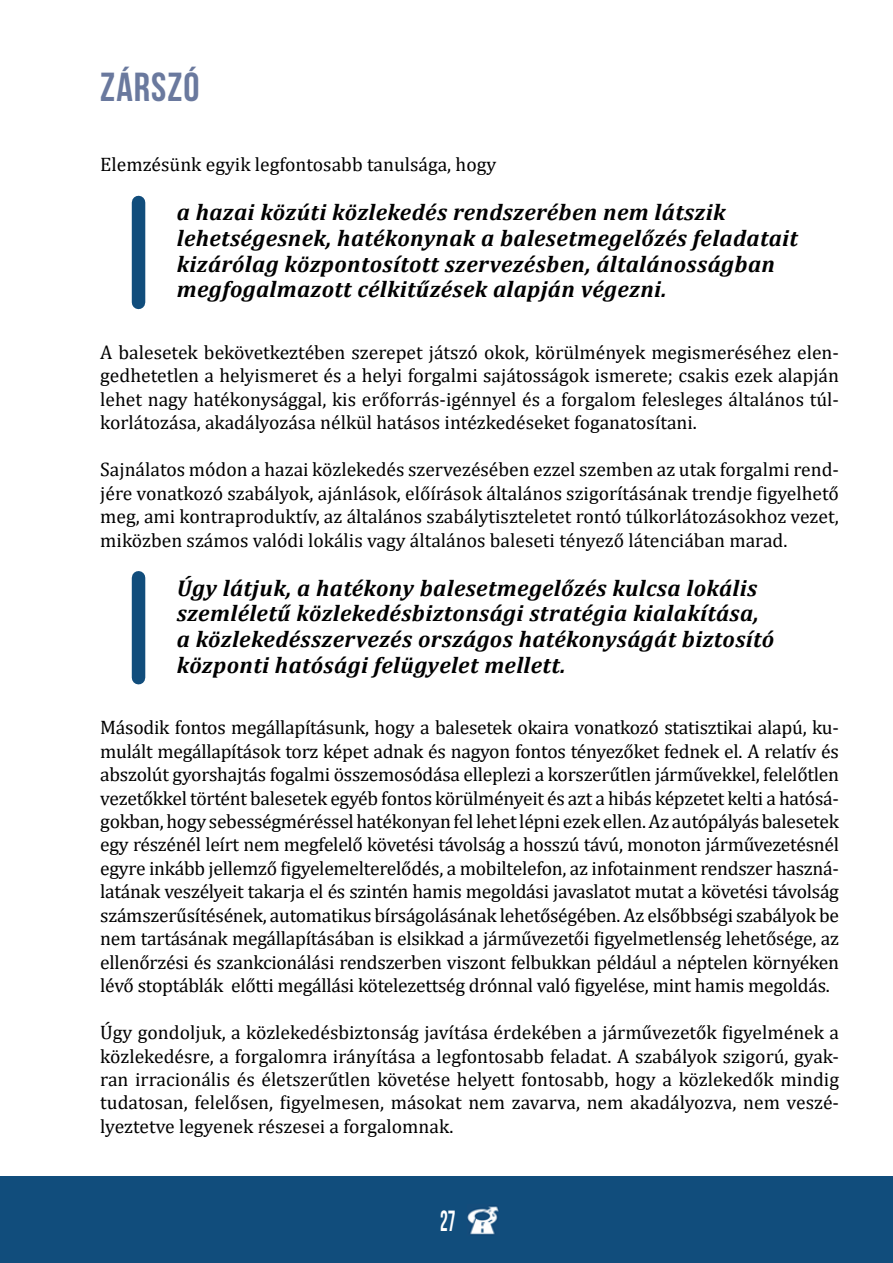
<style>
.page{position:relative;width:893px;height:1263px;background:#fff}
.page>*{position:absolute;margin:0;border:0;box-sizing:border-box;transform-origin:0 0}
.t1{font:700 40.5px "Bebas Neue";letter-spacing:.025em;color:#6a799e}
.t2{font:700 29.1px "Bebas Neue";color:#fff;scale:.67 1}
.t3{font:italic 700 22.95px/25.7px "Cambria";letter-spacing:.02em;color:#000}
.t4{font:19.65px/23.4px "Cambria";color:#000;text-align:justify}
</style>
<div class="page">
<div style="left:0;top:1176px;width:893px;height:87px;background:#114d7c"></div>
<img style="left:467px;top:1206px;width:32px;height:29px">
<div style="left:132px;top:202px;width:13px;height:100px;background:#114d7c"></div>
<div style="left:132px;top:578px;width:13px;height:100px;background:#114d7c"></div>
<h1 class="t1" style="left:100px;top:65px;width:101px">ZÁRSZÓ</h1>
<p class="t4" style="left:100px;top:153px;width:398px">Elemzésünk egyik legfontosabb tanulsága, hogy</p>
<p class="t3" style="left:177px;top:199px;width:622px">a hazai közúti közlekedés rendszerében nem látszik lehetségesnek, hatékonynak a balesetmegelőzés feladatait kizárólag központosított szervezésben, általánosságban megfogalmazott célkitűzések alapján végezni.</p>
<p class="t4" style="left:100px;top:340px;width:740px">A balesetek bekövetkeztében szerepet játszó okok, körülmények megismeréséhez elen&shy;gedhetetlen a helyismeret és a helyi forgalmi sajátosságok ismerete; csakis ezek alapján lehet nagy hatékonysággal, kis erőforrás-igénnyel és a forgalom felesleges általános túl&shy;korlátozása, akadályozása nélkül hatásos intézkedéseket foganatosítani.</p>
<p class="t4" style="left:100px;top:458px;width:740px">Sajnálatos módon a hazai közlekedés szervezésében ezzel szemben az utak forgalmi rend&shy;jére vonatkozó szabályok, ajánlások, előírások általános szigorításának trendje figyelhető meg, ami kontraproduktív, az általános szabálytiszteletet rontó túlkorlátozásokhoz vezet, miközben számos valódi lokális vagy általános baleseti tényező látenciában marad.</p>
<p class="t3" style="left:177px;top:574px;width:599px">Úgy látjuk, a hatékony balesetmegelőzés kulcsa lokális szemléletű közlekedésbiztonsági stratégia kialakítása, a közlekedésszervezés országos hatékonyságát biztosító központi hatósági felügyelet mellett.</p>
<p class="t4" style="left:100px;top:716px;width:740px">Második fontos megállapításunk, hogy a balesetek okaira vonatkozó statisztikai alapú, ku&shy;mulált megállapítások torz képet adnak és nagyon fontos tényezőket fednek el. A relatív és abszolút gyorshajtás fogalmi összemosódása elleplezi a korszerűtlen járművekkel, felelőtlen vezetőkkel történt balesetek egyéb fontos körülményeit és azt a hibás képzetet kelti a hatósá&shy;gokban, hogy sebességméréssel hatékonyan fel lehet lépni ezek ellen. Az autópályás balesetek egy részénél leírt nem megfelelő követési távolság a hosszú távú, monoton járművezetésnél egyre inkább jellemző figyelemelterelődés, a mobiltelefon, az infotainment rendszer haszná&shy;latának veszélyeit takarja el és szintén hamis megoldási javaslatot mutat a követési távolság számszerűsítésének, automatikus bírságolásának lehetőségében. Az elsőbbségi szabályok be nem tartásának megállapításában is elsikkad a járművezetői figyelmetlenség lehetősége, az ellenőrzési és szankcionálási rendszerben viszont felbukkan például a néptelen környéken lévő stoptáblák előtti megállási kötelezettség drónnal való figyelése, mint hamis megoldás.</p>
<p class="t4" style="left:100px;top:1020px;width:740px">Úgy gondoljuk, a közlekedésbiztonság javítása érdekében a járművezetők figyelmének a közlekedésre, a forgalomra irányítása a legfontosabb feladat. A szabályok szigorú, gyak&shy;ran irracionális és életszerűtlen követése helyett fontosabb, hogy a közlekedők mindig tudatosan, felelősen, figyelmesen, másokat nem zavarva, nem akadályozva, nem veszé&shy;lyeztetve legyenek részesei a forgalomnak.</p>
<h2 class="t2" style="left:440px;top:1205px;width:24px">27</h2>
</div>
